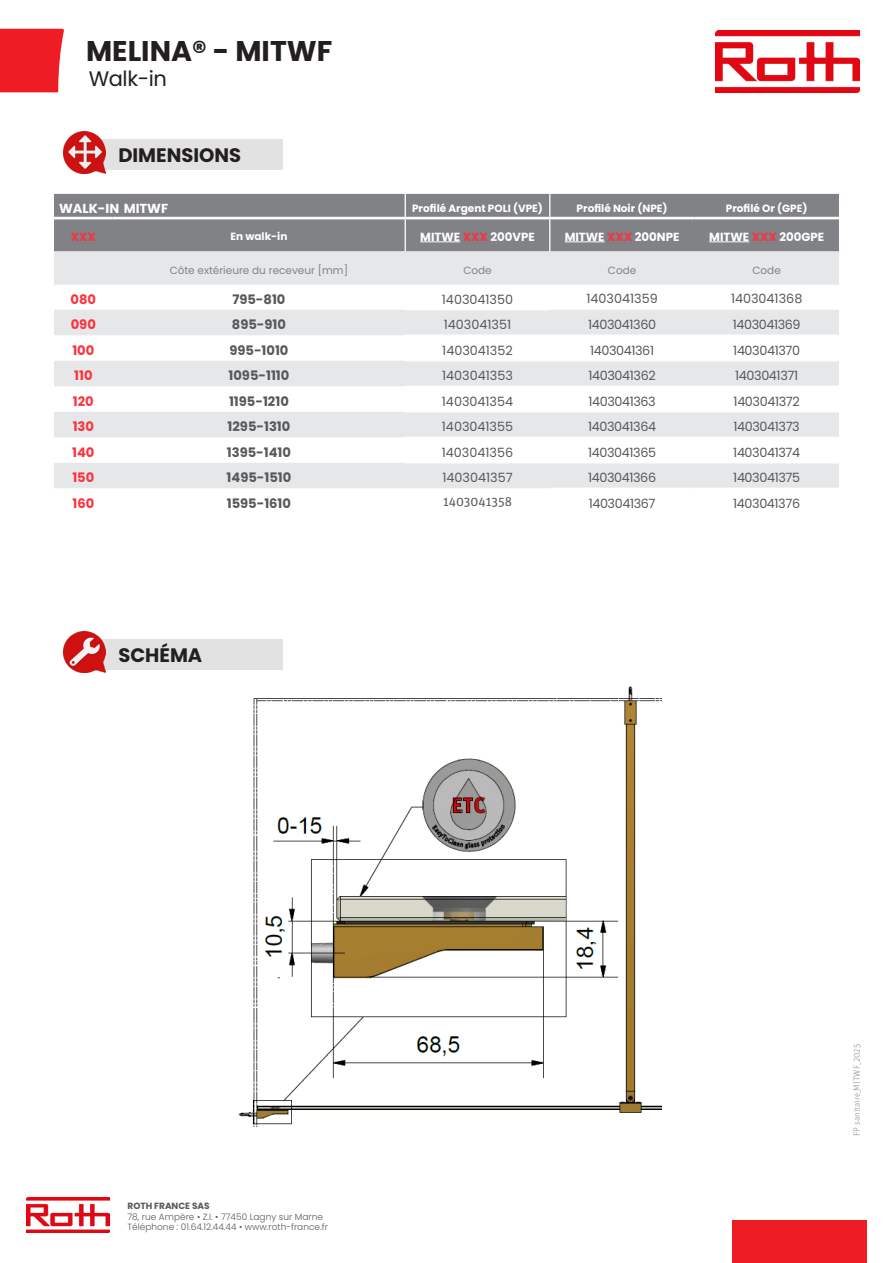
<style>
.page{position:relative;width:893px;height:1263px;background:#fff}
.page>*{position:absolute;margin:0;border:0;box-sizing:border-box;transform-origin:0 0}
.t1{font:700 28.5px "Poppins";color:#231f20}
.t2{font:21px "Poppins";letter-spacing:-.02em;color:#231f20}
.Titres{font:700 19.5px "Poppins";color:#231f20}
.ATTENTION{font:700 13.05px "Poppins";color:#57585a}
.ATTENTION-2{font:700 13.05px "Poppins";color:#fb333e}
.ATTENTION-3{font:700 13.05px "Poppins";color:#fff}
.ATTENTION-4{font:12.75px "Poppins";letter-spacing:-.03em;color:#57585a}
.ATTENTION-5{font:12.75px "Poppins";color:#57585a}
.t3{font:12.75px "Unit OT";color:#57585a}
.ATTENTION-6{font:700 11.7px "Poppins";color:#fff}
.ATTENTION-7{font:700 11.7px "Poppins";color:#fb333e}
.t4{font:700 10.5px "Poppins";color:#fff}
.t5{font:10.5px "Poppins";color:#808285}
.t6{font:300 9px "Poppins";color:#57585a}
.t7{font:300 9px "Unit OT";color:#939598}
.t8{font:700 9px "Poppins";color:#57585a}
.s1{color:#fb333e}
</style>
<div class="page">
<div style="left:94px;top:140px;width:188px;height:30px;background:#e1e2e1"></div>
<div style="left:94px;top:639px;width:188px;height:31px;background:#e1e2e1"></div>
<img style="left:715px;top:31px;width:144px;height:61px">
<img style="left:26px;top:1197px;width:83px;height:36px">
<div style="left:732px;top:1220px;width:135px;height:43px;background:#ee1d23"></div>
<div style="left:0;top:29px;width:64px;height:63px;background:#ee1d23"></div>
<img style="left:64px;top:132px;width:42px;height:41px">
<img style="left:64px;top:631px;width:42px;height:42px">
<svg style="left:54px;top:310px;width:785px;height:178px;fill:#e6e7e9"></svg>
<svg style="left:54px;top:194px;width:785px;height:91px;background:#a8a9ac"></svg>
<hr style="left:54px;top:217px;width:59px;height:2px;background:#fff">
<hr style="left:113px;top:217px;width:292px;height:2px;background:#fff">
<hr style="left:405px;top:335px;width:145px;height:1px;background:#fff">
<hr style="left:550px;top:335px;width:144px;height:1px;background:#fff">
<hr style="left:694px;top:335px;width:145px;height:1px;background:#fff">
<hr style="left:405px;top:360px;width:145px;height:1px;background:#fff">
<hr style="left:550px;top:360px;width:144px;height:1px;background:#fff">
<hr style="left:694px;top:360px;width:145px;height:1px;background:#fff">
<hr style="left:405px;top:386px;width:145px;height:1px;background:#fff">
<hr style="left:550px;top:386px;width:144px;height:1px;background:#fff">
<hr style="left:694px;top:386px;width:145px;height:1px;background:#fff">
<hr style="left:405px;top:411px;width:145px;height:1px;background:#fff">
<hr style="left:550px;top:411px;width:144px;height:1px;background:#fff">
<hr style="left:694px;top:411px;width:145px;height:1px;background:#fff">
<hr style="left:405px;top:437px;width:145px;height:1px;background:#fff">
<hr style="left:550px;top:437px;width:144px;height:1px;background:#fff">
<hr style="left:694px;top:437px;width:145px;height:1px;background:#fff">
<hr style="left:405px;top:462px;width:145px;height:1px;background:#fff">
<hr style="left:550px;top:462px;width:144px;height:1px;background:#fff">
<hr style="left:694px;top:462px;width:145px;height:1px;background:#fff">
<hr style="left:405px;top:217px;width:145px;height:2px;background:#fff">
<hr style="left:550px;top:217px;width:144px;height:2px;background:#fff">
<hr style="left:694px;top:217px;width:145px;height:2px;background:#fff">
<hr style="left:405px;top:219px;width:1px;height:32px;background:#fff">
<hr style="left:549px;top:219px;width:1px;height:32px;background:#fff">
<hr style="left:420px;top:242px;width:40px;height:1px;background:#fff">
<hr style="left:565px;top:242px;width:40px;height:1px;background:#fff">
<hr style="left:709px;top:242px;width:40px;height:1px;background:#fff">
<img style="left:238px;top:686px;width:424px;height:441px">
<p class="t1" style="left:86px;top:35px;width:248px">MELINA® - MITWF</p>
<p class="t2" style="left:89px;top:67px;width:80px">Walk-in</p>
<p class="Titres" style="left:118px;top:144px;width:124px">DIMENSIONS</p>
<p class="ATTENTION-3" style="left:59px;top:201px;width:110px">WALK-IN MITWF</p>
<p class="t4" style="left:412px;top:202px;width:132px">Profilé Argent POLI (VPE)</p>
<p class="t4" style="left:577px;top:202px;width:92px">Profilé Noir (NPE)</p>
<p class="t4" style="left:726px;top:202px;width:83px">Profilé Or (GPE)</p>
<p class="ATTENTION-7" style="left:71px;top:230px;width:27px">XXX</p>
<p class="t4" style="left:231px;top:230px;width:58px">En walk-in</p>
<p class="ATTENTION-6" style="left:420px;top:230px;width:116px">MITWE <span class="s1">XXX</span> 200VPE</p>
<p class="ATTENTION-6" style="left:565px;top:230px;width:116px">MITWE <span class="s1">XXX</span> 200NPE</p>
<p class="ATTENTION-6" style="left:709px;top:230px;width:116px">MITWE <span class="s1">XXX</span> 200GPE</p>
<p class="t5" style="left:170px;top:264px;width:180px">Côte extérieure du receveur [mm]</p>
<p class="t5" style="left:463px;top:264px;width:30px">Code</p>
<p class="t5" style="left:608px;top:264px;width:30px">Code</p>
<p class="t5" style="left:752px;top:264px;width:30px">Code</p>
<p class="ATTENTION-2" style="left:71px;top:292px;width:27px">080</p>
<p class="ATTENTION" style="left:232px;top:292px;width:55px">795-810</p>
<p class="ATTENTION-5" style="left:442px;top:292px;width:73px">1403041350</p>
<p class="ATTENTION-5" style="left:586px;top:291px;width:73px">1403041359</p>
<p class="ATTENTION-5" style="left:731px;top:291px;width:73px">1403041368</p>
<p class="ATTENTION-2" style="left:71px;top:317px;width:27px">090</p>
<p class="ATTENTION" style="left:232px;top:317px;width:56px">895-910</p>
<p class="ATTENTION-5" style="left:444px;top:317px;width:69px">1403041351</p>
<p class="ATTENTION-4" style="left:588px;top:317px;width:69px">1403041360</p>
<p class="ATTENTION-4" style="left:733px;top:317px;width:69px">1403041369</p>
<p class="ATTENTION-2" style="left:72px;top:343px;width:23px">100</p>
<p class="ATTENTION" style="left:229px;top:343px;width:61px">995-1010</p>
<p class="ATTENTION-5" style="left:442px;top:343px;width:72px">1403041352</p>
<p class="ATTENTION-4" style="left:590px;top:343px;width:65px">1403041361</p>
<p class="ATTENTION-4" style="left:733px;top:343px;width:68px">1403041370</p>
<p class="ATTENTION-2" style="left:74px;top:368px;width:20px">110</p>
<p class="ATTENTION" style="left:229px;top:368px;width:62px">1095-1110</p>
<p class="ATTENTION-5" style="left:442px;top:368px;width:72px">1403041353</p>
<p class="ATTENTION-4" style="left:588px;top:368px;width:69px">1403041362</p>
<p class="ATTENTION-4" style="left:735px;top:368px;width:64px">1403041371</p>
<p class="ATTENTION-2" style="left:73px;top:394px;width:22px">120</p>
<p class="ATTENTION" style="left:229px;top:394px;width:61px">1195-1210</p>
<p class="ATTENTION-5" style="left:442px;top:394px;width:73px">1403041354</p>
<p class="ATTENTION-4" style="left:588px;top:394px;width:69px">1403041363</p>
<p class="ATTENTION-4" style="left:734px;top:394px;width:68px">1403041372</p>
<p class="ATTENTION-2" style="left:73px;top:419px;width:23px">130</p>
<p class="ATTENTION" style="left:228px;top:419px;width:64px">1295-1310</p>
<p class="ATTENTION-5" style="left:442px;top:419px;width:73px">1403041355</p>
<p class="ATTENTION-4" style="left:588px;top:419px;width:69px">1403041364</p>
<p class="ATTENTION-4" style="left:733px;top:419px;width:68px">1403041373</p>
<p class="ATTENTION-2" style="left:72px;top:445px;width:24px">140</p>
<p class="ATTENTION" style="left:227px;top:445px;width:66px">1395-1410</p>
<p class="ATTENTION-5" style="left:442px;top:445px;width:73px">1403041356</p>
<p class="ATTENTION-4" style="left:588px;top:445px;width:69px">1403041365</p>
<p class="ATTENTION-4" style="left:733px;top:445px;width:68px">1403041374</p>
<p class="ATTENTION-2" style="left:72px;top:470px;width:23px">150</p>
<p class="ATTENTION" style="left:227px;top:470px;width:66px">1495-1510</p>
<p class="ATTENTION-5" style="left:442px;top:470px;width:72px">1403041357</p>
<p class="ATTENTION-4" style="left:588px;top:470px;width:69px">1403041366</p>
<p class="ATTENTION-4" style="left:733px;top:470px;width:68px">1403041375</p>
<p class="ATTENTION-2" style="left:72px;top:496px;width:23px">160</p>
<p class="ATTENTION" style="left:227px;top:496px;width:66px">1595-1610</p>
<p class="t3" style="left:443px;top:494px;width:70px">1403041358</p>
<p class="ATTENTION-4" style="left:589px;top:496px;width:68px">1403041367</p>
<p class="ATTENTION-4" style="left:733px;top:496px;width:68px">1403041376</p>
<p class="Titres" style="left:118px;top:643px;width:85px">SCHÉMA</p>
<p class="t8" style="left:127px;top:1200px;width:84px">ROTH FRANCE SAS</p>
<p class="t6" style="left:127px;top:1211px;width:197px">78, rue Ampère • Z.I. • 77450 Lagny sur Marne</p>
<p class="t6" style="left:127px;top:1222px;width:202px">Téléphone : 01.64.12.44.44 • www.roth-france.fr</p>
<p class="t7" style="left:851px;top:1136px;width:94px;rotate:-90deg">FP sanitaire_MITWF_2025</p>
</div>
